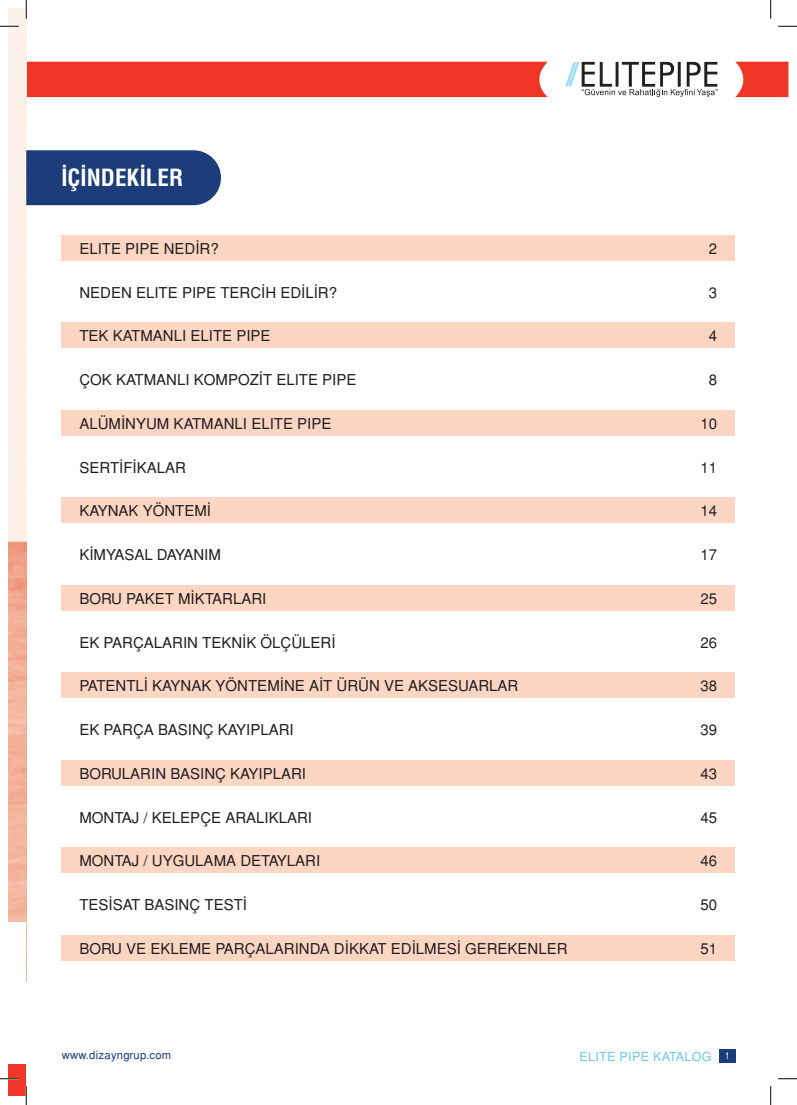
<style>
.page{position:relative;width:797px;height:1105px;background:#fff}
.page>*{position:absolute;margin:0;border:0;box-sizing:border-box;transform-origin:0 0}
.t1{font:23.12px "Helvetica Cond Bold Tr";color:#fff}
.t2{font:15px "Helvetica Normal Tr";color:#231f20}
.t3{font:12.5px "Helvetica Normal Tr";letter-spacing:.025em;color:#6fc6ef}
.t4{font:11.25px "Helvetica Normal Tr";letter-spacing:.025em;color:#1d3c7a}
</style>
<div class="page">
<div style="left:719px;top:1049px;width:16px;height:14px;background:#1d3c7a"></div>
<div style="left:26px;top:62px;width:521px;height:35px;background:#ef3525"></div>
<svg style="left:735px;top:62px;width:53px;height:35px;background:#f04a3c"></svg>
<svg style="left:565px;top:62px;width:152px;height:35px"></svg>
<div style="left:9px;top:9px;width:17px;height:1087px;background:#ef3525"></div>
<img style="left:9px;top:9px;width:17px;height:913px">
<div style="left:62px;top:235px;width:673px;height:26px;background:#fdd6c3"></div>
<div style="left:62px;top:498px;width:673px;height:25px;background:#fdd6c3"></div>
<div style="left:62px;top:760px;width:673px;height:25px;background:#fdd6c3"></div>
<div style="left:62px;top:410px;width:673px;height:26px;background:#fdd6c3"></div>
<div style="left:62px;top:672px;width:673px;height:26px;background:#fdd6c3"></div>
<div style="left:62px;top:935px;width:673px;height:25px;background:#fdd6c3"></div>
<div style="left:62px;top:323px;width:673px;height:25px;background:#fdd6c3"></div>
<div style="left:62px;top:585px;width:673px;height:25px;background:#fdd6c3"></div>
<div style="left:62px;top:847px;width:673px;height:26px;background:#fdd6c3"></div>
<div style="left:9px;top:922px;width:17px;height:141px;background:#fff"></div>
<div style="left:26px;top:150px;width:195px;height:55px;background:#1d3c7a"></div>
<svg style="left:0;top:25px;width:19px;height:2px"></svg>
<svg style="left:778px;top:25px;width:19px;height:2px"></svg>
<svg style="left:0;top:1078px;width:19px;height:1px"></svg>
<svg style="left:778px;top:1078px;width:19px;height:1px"></svg>
<svg style="left:25px;top:0;width:2px;height:19px"></svg>
<svg style="left:25px;top:1086px;width:2px;height:19px"></svg>
<svg style="left:770px;top:0;width:1px;height:19px"></svg>
<svg style="left:770px;top:1086px;width:1px;height:19px"></svg>
<h1 class="t1" style="left:61px;top:164px;width:124px">İÇİNDEKİLER</h1>
<p class="t2" style="left:79px;top:240px;width:141px">ELITE PIPE NEDİR?</p>
<p class="t2" style="left:709px;top:240px;width:10px">2</p>
<p class="t2" style="left:79px;top:283px;width:259px">NEDEN ELITE PIPE TERCİH EDİLİR?</p>
<p class="t2" style="left:709px;top:283px;width:10px">3</p>
<p class="t2" style="left:79px;top:327px;width:193px">TEK KATMANLI ELITE PIPE</p>
<p class="t2" style="left:709px;top:327px;width:10px">4</p>
<p class="t2" style="left:79px;top:371px;width:278px">ÇOK KATMANLI KOMPOZİT ELITE PIPE</p>
<p class="t2" style="left:709px;top:371px;width:10px">8</p>
<p class="t2" style="left:79px;top:415px;width:253px">ALÜMİNYUM KATMANLI ELITE PIPE</p>
<p class="t2" style="left:700px;top:415px;width:18px">10</p>
<p class="t2" style="left:79px;top:458px;width:108px">SERTİFİKALAR</p>
<p class="t2" style="left:700px;top:458px;width:18px">11</p>
<p class="t2" style="left:79px;top:502px;width:133px">KAYNAK YÖNTEMİ</p>
<p class="t2" style="left:700px;top:502px;width:18px">14</p>
<p class="t2" style="left:79px;top:546px;width:143px">KİMYASAL DAYANIM</p>
<p class="t2" style="left:700px;top:546px;width:18px">17</p>
<p class="t2" style="left:79px;top:590px;width:188px">BORU PAKET MİKTARLARI</p>
<p class="t2" style="left:700px;top:590px;width:18px">25</p>
<p class="t2" style="left:79px;top:633px;width:258px">EK PARÇALARIN TEKNİK ÖLÇÜLERİ</p>
<p class="t2" style="left:700px;top:633px;width:18px">26</p>
<p class="t2" style="left:79px;top:677px;width:440px">PATENTLİ KAYNAK YÖNTEMİNE AİT ÜRÜN VE AKSESUARLAR</p>
<p class="t2" style="left:700px;top:677px;width:18px">38</p>
<p class="t2" style="left:79px;top:721px;width:216px">EK PARÇA BASINÇ KAYIPLARI</p>
<p class="t2" style="left:700px;top:721px;width:18px">39</p>
<p class="t2" style="left:79px;top:765px;width:228px">BORULARIN BASINÇ KAYIPLARI</p>
<p class="t2" style="left:700px;top:765px;width:18px">43</p>
<p class="t2" style="left:79px;top:808px;width:234px">MONTAJ / KELEPÇE ARALIKLARI</p>
<p class="t2" style="left:700px;top:808px;width:18px">45</p>
<p class="t2" style="left:79px;top:852px;width:242px">MONTAJ / UYGULAMA DETAYLARI</p>
<p class="t2" style="left:700px;top:852px;width:18px">46</p>
<p class="t2" style="left:79px;top:896px;width:169px">TESİSAT BASINÇ TESTİ</p>
<p class="t2" style="left:700px;top:896px;width:18px">50</p>
<p class="t2" style="left:79px;top:940px;width:489px">BORU VE EKLEME PARÇALARINDA DİKKAT EDİLMESİ GEREKENLER</p>
<p class="t2" style="left:700px;top:940px;width:18px">51</p>
<p class="t4" style="left:62px;top:1048px;width:111px">www.dizayngrup.com</p>
<p class="t3" style="left:579px;top:1049px;width:152px">ELITE PIPE KATALOG <sup>1</sup></p>
</div>
